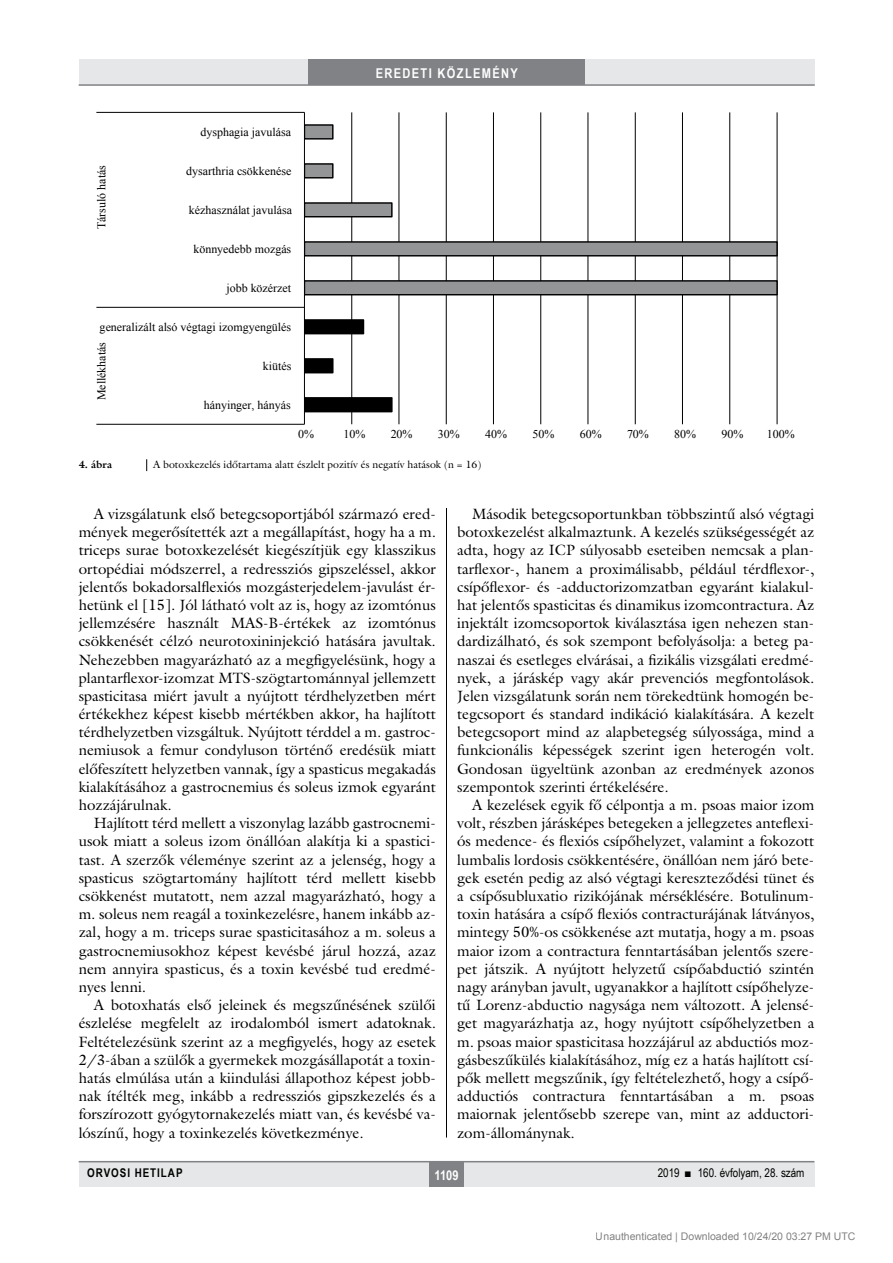
<style>
.page{position:relative;width:893px;height:1263px;background:#fff}
.page>*{position:absolute;margin:0;border:0;box-sizing:border-box;transform-origin:0 0}
.Body_Text{font:15px/18.1px "Galliard Reg";color:#000;text-align:justify}
.t1{font:700 13.5px "Arial Narrow";letter-spacing:.1em;color:#fff}
.t2{font:12px "Times New Roman";color:#000}
.t3{font:12px "Arial Narrow";color:#000}
.t4{font:700 12px "Arial Narrow";letter-spacing:.08em;color:#000}
.kepalairas2{font:10.5px "Galliard Reg";color:#000}
.t5{font:10.5px "Arial";color:rgb(0 0 0/.5)}
.kepalairas1{font:700 10.5px "Galliard Reg";color:#000}
</style>
<div class="page">
<div style="left:79px;top:1161px;width:735px;height:25px;background:#e6e7e8"></div>
<div style="left:429px;top:1161px;width:34px;height:25px;background:#808285"></div>
<hr style="left:79px;top:1161px;width:735px;height:1px;background:#808285">
<div style="left:79px;top:60px;width:735px;height:25px;background:#e6e7e8"></div>
<div style="left:308px;top:60px;width:277px;height:25px;background:#808285"></div>
<hr style="left:79px;top:84px;width:736px;height:2px;background:#808285">
<hr style="left:446px;top:111px;width:1px;height:1026px;background:#000">
<div style="left:79px;top:459px;width:735px;height:49px;background:#fff"></div>
<svg style="left:146px;top:459px;width:1px;height:12px"></svg>
<hr style="left:351px;top:112px;width:1px;height:312px;background:#000">
<hr style="left:399px;top:112px;width:1px;height:312px;background:#000">
<hr style="left:493px;top:112px;width:1px;height:312px;background:#000">
<hr style="left:540px;top:112px;width:1px;height:312px;background:#000">
<hr style="left:588px;top:112px;width:1px;height:312px;background:#000">
<hr style="left:635px;top:112px;width:1px;height:312px;background:#000">
<hr style="left:682px;top:112px;width:1px;height:312px;background:#000">
<hr style="left:729px;top:112px;width:1px;height:312px;background:#000">
<hr style="left:777px;top:112px;width:1px;height:312px;background:#000">
<div style="left:304px;top:281px;width:473px;height:14px;background:#939597"></div>
<div style="left:304px;top:280px;width:474px;height:15px;border:1px solid #000"></div>
<div style="left:304px;top:242px;width:473px;height:14px;background:#939597"></div>
<div style="left:304px;top:241px;width:474px;height:15px;border:1px solid #000"></div>
<div style="left:304px;top:203px;width:88px;height:14px;background:#939597"></div>
<div style="left:304px;top:202px;width:89px;height:15px;border:1px solid #000"></div>
<div style="left:304px;top:164px;width:29px;height:14px;background:#939597"></div>
<div style="left:304px;top:163px;width:30px;height:15px;border:1px solid #000"></div>
<div style="left:304px;top:125px;width:29px;height:14px;background:#939597"></div>
<div style="left:304px;top:124px;width:30px;height:16px;border:1px solid #000"></div>
<div style="left:304px;top:398px;width:88px;height:14px;background:#000"></div>
<div style="left:304px;top:397px;width:89px;height:15px;border:1px solid #000"></div>
<div style="left:304px;top:359px;width:29px;height:14px;background:#000"></div>
<div style="left:304px;top:358px;width:30px;height:15px;border:1px solid #000"></div>
<div style="left:304px;top:320px;width:59px;height:14px;background:#000"></div>
<div style="left:304px;top:319px;width:60px;height:15px;border:1px solid #000"></div>
<hr style="left:304px;top:112px;width:1px;height:312px;background:#000">
<hr style="left:96px;top:424px;width:208px;height:1px;background:#000">
<hr style="left:96px;top:307px;width:208px;height:1px;background:#000">
<hr style="left:96px;top:112px;width:208px;height:1px;background:#000">
<p class="t2" style="left:93px;top:229px;width:66px;rotate:-90deg">Társuló hatás</p>
<p class="t2" style="left:200px;top:124px;width:92px">dysphagia javulása</p>
<p class="t2" style="left:186px;top:163px;width:107px">dysarthria csökkenése</p>
<p class="t2" style="left:189px;top:202px;width:105px">kézhasználat javulása</p>
<p class="t2" style="left:193px;top:241px;width:99px">könnyedebb mozgás</p>
<p class="t2" style="left:226px;top:280px;width:66px">jobb közérzet</p>
<p class="t2" style="left:100px;top:319px;width:193px">generalizált alsó végtagi izomgyengülés</p>
<p class="t2" style="left:93px;top:400px;width:60px;rotate:-90deg">Mellékhatás</p>
<p class="t2" style="left:263px;top:358px;width:30px">kiütés</p>
<p class="t2" style="left:204px;top:397px;width:88px">hányinger, hányás</p>
<p class="t1" style="left:376px;top:63px;width:144px">EREDETI KÖZLEMÉNY</p>
<p class="t2" style="left:298px;top:426px;width:17px">0%</p>
<p class="t2" style="left:343px;top:426px;width:23px">10%</p>
<p class="t2" style="left:391px;top:426px;width:23px">20%</p>
<p class="t2" style="left:438px;top:426px;width:23px">30%</p>
<p class="t2" style="left:485px;top:426px;width:23px">40%</p>
<p class="t2" style="left:532px;top:426px;width:23px">50%</p>
<p class="t2" style="left:580px;top:426px;width:23px">60%</p>
<p class="t2" style="left:627px;top:426px;width:23px">70%</p>
<p class="t2" style="left:674px;top:426px;width:23px">80%</p>
<p class="t2" style="left:721px;top:426px;width:23px">90%</p>
<p class="t2" style="left:767px;top:426px;width:29px">100%</p>
<p class="kepalairas1" style="left:79px;top:457px;width:35px">4. ábra</p>
<p class="kepalairas2" style="left:153px;top:457px;width:330px">A botoxkezelés időtartama alatt észlelt pozitív és negatív hatások (n = 16)</p>
<p class="Body_Text" style="left:79px;top:505px;width:359px;text-indent:15px">A vizsgálatunk első betegcsoportjából származó ered&shy;mények megerősítették azt a megállapítást, hogy ha a m. triceps surae botoxkezelését kiegészítjük egy klasszikus ortopédiai módszerrel, a redressziós gipszeléssel, akkor jelentős bokadorsalflexiós mozgásterjedelem-javulást ér&shy;hetünk el [15]. Jól látható volt az is, hogy az izomtónus jellemzésére használt MAS-B-értékek az izomtónus csökkenését célzó neurotoxininjekció hatására javultak.<br>Nehezebben magyarázható az a megfigyelésünk, hogy a plantarflexor-izomzat MTS-szögtartománnyal jellemzett spasticitasa miért javult a nyújtott térdhelyzetben mért értékekhez képest kisebb mértékben akkor, ha hajlított térdhelyzetben vizsgáltuk. Nyújtott térddel a m. gastroc&shy;nemiusok a femur condyluson történő eredésük miatt előfeszített helyzetben vannak, így a spasticus megakadás kialakításához a gastrocnemius és soleus izmok egyaránt hozzájárulnak.</p>
<p class="Body_Text" style="left:79px;top:814px;width:359px;text-indent:15px">Hajlított térd mellett a viszonylag lazább gastrocnemi&shy;usok miatt a soleus izom önállóan alakítja ki a spastici&shy;tast. A szerzők véleménye szerint az a jelenség, hogy a spasticus szögtartomány hajlított térd mellett kisebb csökkenést mutatott, nem azzal magyarázható, hogy a m. soleus nem reagál a toxinkezelésre, hanem inkább az&shy;zal, hogy a m. triceps surae spasticitasához a m. soleus a gastrocnemiusokhoz képest kevésbé járul hozzá, azaz nem annyira spasticus, és a toxin kevésbé tud eredmé&shy;nyes lenni.</p>
<p class="Body_Text" style="left:79px;top:996px;width:359px;text-indent:15px">A botoxhatás első jeleinek és megszűnésének szülői észlelése megfelelt az irodalomból ismert adatoknak.<br>Feltételezésünk szerint az a megfigyelés, hogy az esetek 2/3-ában a szülők a gyermekek mozgásállapotát a toxin&shy;hatás elmúlása után a kiindulási állapothoz képest jobb&shy;nak ítélték meg, inkább a redressziós gipszkezelés és a forszírozott gyógytornakezelés miatt van, és kevésbé va&shy;lószínű, hogy a toxinkezelés következménye.</p>
<p class="Body_Text" style="left:457px;top:505px;width:359px;text-indent:15px">Második betegcsoportunkban többszintű alsó végtagi botoxkezelést alkalmaztunk. A kezelés szükségességét az adta, hogy az ICP súlyosabb eseteiben nemcsak a plan&shy;tarflexor-, hanem a proximálisabb, például térdflexor-, csípőflexor- és -adductorizomzatban egyaránt kialakul&shy;hat jelentős spasticitas és dinamikus izomcontractura. Az injektált izomcsoportok kiválasztása igen nehezen stan&shy;dardizálható, és sok szempont befolyásolja: a beteg pa&shy;naszai és esetleges elvárásai, a fizikális vizsgálati eredmé&shy;nyek, a járáskép vagy akár prevenciós megfontolások.<br>Jelen vizsgálatunk során nem törekedtünk homogén be&shy;tegcsoport és standard indikáció kialakítására. A kezelt betegcsoport mind az alapbetegség súlyossága, mind a funkcionális képességek szerint igen heterogén volt.<br>Gondosan ügyeltünk azonban az eredmények azonos szempontok szerinti értékelésére.</p>
<p class="Body_Text" style="left:457px;top:796px;width:359px;text-indent:15px">A kezelések egyik fő célpontja a m. psoas maior izom volt, részben járásképes betegeken a jellegzetes anteflexi&shy;ós medence- és flexiós csípőhelyzet, valamint a fokozott lumbalis lordosis csökkentésére, önállóan nem járó bete&shy;gek esetén pedig az alsó végtagi kereszteződési tünet és a csípősubluxatio rizikójának mérséklésére. Botulinum&shy;toxin hatására a csípő flexiós contracturájának látványos, mintegy 50%-os csökkenése azt mutatja, hogy a m. psoas maior izom a contractura fenntartásában jelentős szere&shy;pet játszik. A nyújtott helyzetű csípőabductió szintén nagy arányban javult, ugyanakkor a hajlított csípőhelyze&shy;tű Lorenz-abductio nagysága nem változott. A jelensé&shy;get magyarázhatja az, hogy nyújtott csípőhelyzetben a m. psoas maior spasticitasa hozzájárul az abductiós moz&shy;gásbeszűkülés kialakításához, míg ez a hatás hajlított csí&shy;pők mellett megszűnik, így feltételezhető, hogy a csípő&shy;adductiós contractura fenntartásában a m. psoas maiornak jelentősebb szerepe van, mint az adductori&shy;zom-állománynak.</p>
<p class="t4" style="left:87px;top:1164px;width:97px">ORVOSI HETILAP</p>
<p class="t1" style="left:434px;top:1165px;width:26px">1109</p>
<p class="t3" style="left:658px;top:1164px;width:148px">2019 ■ 160. évfolyam, 28. szám</p>
<p class="t5" style="left:596px;top:1231px;width:261px">Unauthenticated | Downloaded 10/24/20 03:27 PM UTC</p>
</div>
